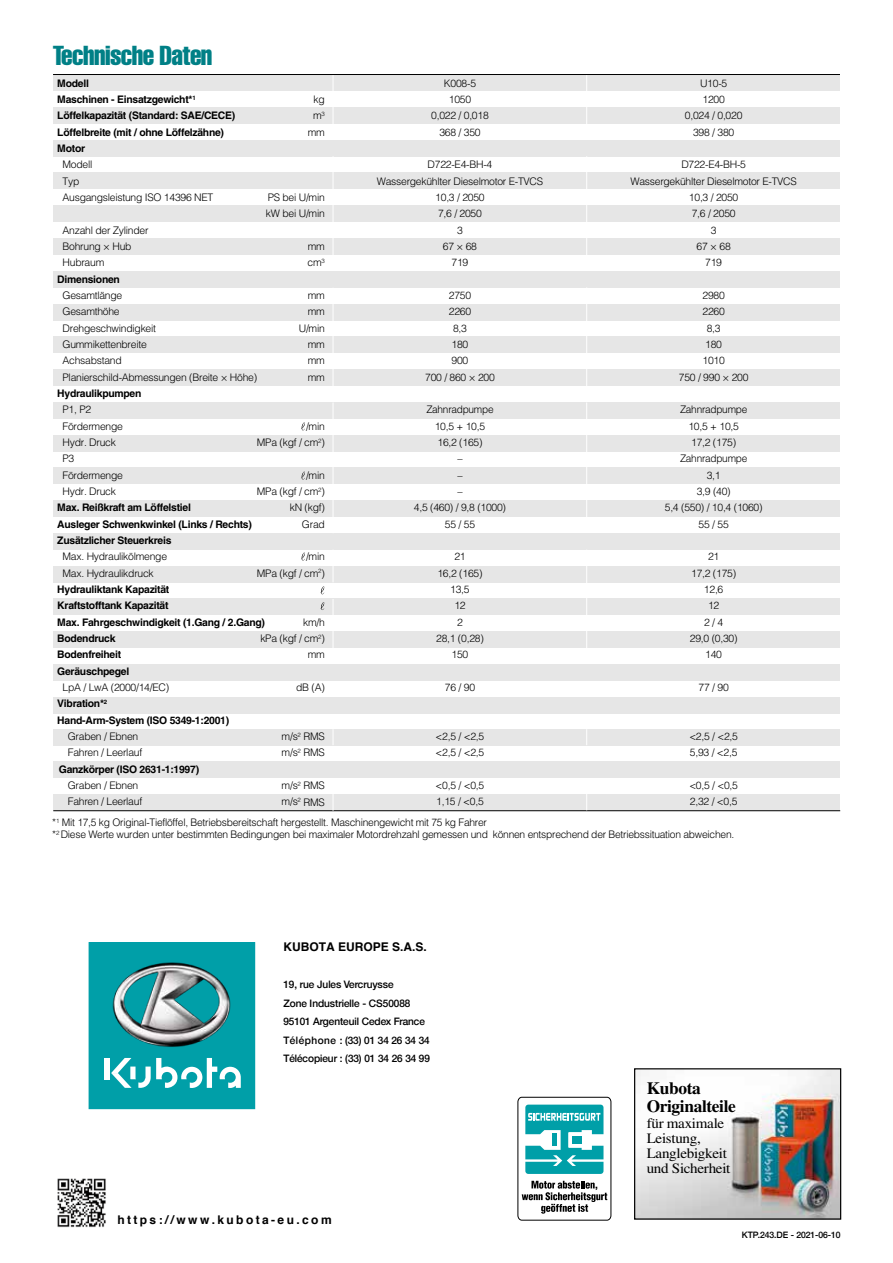
<style>
.page{position:relative;width:893px;height:1263px;background:#fff}
.page>*{position:absolute;margin:0;border:0;box-sizing:border-box;transform-origin:0 0}
.t1{font:extra-condensed 27px "Helvetica";letter-spacing:-.02em;color:#008086}
.t2{font:700 17.25px/17.5px "Times";letter-spacing:-.02em;color:#000}
.t3{font:14.4px/15px "Times";letter-spacing:-.02em;color:#000;scale:1.05 1}
.t4{font:700 12px "Helvetica";letter-spacing:.2em;color:#000}
.t5{font:700 12px "Helvetica";color:#000}
.t6{font:500 10.5px/18.6px "Helvetica";color:#000}
.t7{font:300 10.35px/16.4px "Helvetica";letter-spacing:-.025em;color:#000}
.t8{font:700 10.35px/16.4px "Helvetica";letter-spacing:-.025em;color:#000}
.t9{font:500 9px "Helvetica";color:#000}
.s1{font-weight:300}
</style>
<div class="page">
<div style="left:53px;top:75px;width:787px;height:16px;background:#e6e6e6"></div>
<div style="left:53px;top:107px;width:787px;height:17px;background:#e6e6e6"></div>
<div style="left:53px;top:140px;width:787px;height:16px;background:#e6e6e6"></div>
<div style="left:53px;top:173px;width:787px;height:16px;background:#e6e6e6"></div>
<div style="left:53px;top:206px;width:787px;height:16px;background:#e6e6e6"></div>
<div style="left:53px;top:238px;width:787px;height:17px;background:#e6e6e6"></div>
<div style="left:53px;top:271px;width:787px;height:16px;background:#e6e6e6"></div>
<div style="left:53px;top:304px;width:787px;height:16px;background:#e6e6e6"></div>
<div style="left:53px;top:337px;width:787px;height:16px;background:#e6e6e6"></div>
<div style="left:53px;top:369px;width:787px;height:17px;background:#e6e6e6"></div>
<div style="left:53px;top:402px;width:787px;height:16px;background:#e6e6e6"></div>
<div style="left:53px;top:435px;width:787px;height:16px;background:#e6e6e6"></div>
<div style="left:53px;top:468px;width:787px;height:16px;background:#e6e6e6"></div>
<div style="left:53px;top:500px;width:787px;height:17px;background:#e6e6e6"></div>
<div style="left:53px;top:533px;width:787px;height:17px;background:#e6e6e6"></div>
<div style="left:53px;top:566px;width:787px;height:16px;background:#e6e6e6"></div>
<div style="left:53px;top:599px;width:787px;height:16px;background:#e6e6e6"></div>
<div style="left:53px;top:631px;width:787px;height:17px;background:#e6e6e6"></div>
<div style="left:53px;top:664px;width:787px;height:17px;background:#e6e6e6"></div>
<div style="left:53px;top:697px;width:787px;height:16px;background:#e6e6e6"></div>
<div style="left:53px;top:729px;width:787px;height:16px;background:#e6e6e6"></div>
<div style="left:53px;top:762px;width:787px;height:16px;background:#e6e6e6"></div>
<div style="left:53px;top:794px;width:787px;height:17px;background:#e6e6e6"></div>
<hr style="left:53px;top:810px;width:787px;height:1px;background:#000">
<hr style="left:333px;top:75px;width:1px;height:65px;background:#fff">
<hr style="left:333px;top:156px;width:1px;height:113px;background:#fff">
<hr style="left:333px;top:288px;width:1px;height:99px;background:#fff">
<hr style="left:333px;top:402px;width:1px;height:131px;background:#fff">
<hr style="left:333px;top:599px;width:1px;height:62px;background:#fff">
<svg style="left:333px;top:730px;width:1px;height:15px"></svg>
<hr style="left:333px;top:778px;width:1px;height:33px;background:#fff">
<hr style="left:333px;top:550px;width:1px;height:32px;background:#fff">
<hr style="left:586px;top:75px;width:1px;height:65px;background:#fff">
<hr style="left:586px;top:156px;width:1px;height:113px;background:#fff">
<hr style="left:586px;top:287px;width:1px;height:101px;background:#fff">
<hr style="left:586px;top:402px;width:1px;height:130px;background:#fff">
<svg style="left:586px;top:729px;width:1px;height:16px"></svg>
<hr style="left:586px;top:778px;width:1px;height:32px;background:#fff">
<hr style="left:586px;top:550px;width:1px;height:113px;background:#fff">
<hr style="left:53px;top:74px;width:787px;height:1px;background:#000">
<svg style="left:301px;top:471px;width:4px;height:9px"></svg>
<svg style="left:301px;top:552px;width:4px;height:8px"></svg>
<svg style="left:301px;top:422px;width:4px;height:8px"></svg>
<svg style="left:320px;top:602px;width:4px;height:8px"></svg>
<svg style="left:320px;top:586px;width:4px;height:8px"></svg>
<div style="left:89px;top:942px;width:166px;height:167px;background:#009fa8"></div>
<div style="left:104px;top:1058px;width:5px;height:21px;background:#fff"></div>
<svg style="left:111px;top:1058px;width:130px;height:30px"></svg>
<img style="left:112px;top:962px;width:119px;height:85px">
<img style="left:57px;top:1178px;width:49px;height:50px">
<svg style="left:517px;top:1096px;width:95px;height:125px"></svg>
<img style="left:636px;top:1070px;width:203px;height:147px">
<div style="left:634px;top:1068px;width:207px;height:151px;border:1px solid #000"></div>
<h1 class="t1" style="left:53px;top:38px;width:161px">Technische Daten</h1>
<p class="t7" style="left:431px;top:74px;width:59px;text-align:center">K008-5<br>1050<br>0,022 / 0,018<br>368 / 350</p>
<p class="t7" style="left:377px;top:156px;width:168px;text-align:center">D722-E4-BH-4<br>Wassergekühlter Dieselmotor E-TVCS<br>10,3 / 2050<br>7,6 / 2050<br>3<br>67 × 68<br>719</p>
<p class="t7" style="left:425px;top:287px;width:71px;text-align:center">2750<br>2260<br>8,3<br>180<br>900<br>700 / 860 × 200</p>
<p class="t7" style="left:414px;top:401px;width:94px;text-align:center">Zahnradpumpe<br>10,5 + 10,5<br>16,2 (165)<br>–<br>–<br>–<br>4,5 (460) / 9,8 (1000)<br>55 / 55</p>
<p class="t7" style="left:436px;top:548px;width:49px;text-align:center">21<br>16,2 (165)<br>13,5<br>12<br>2<br>28,1 (0,28)<br>150</p>
<p class="t7" style="left:445px;top:679px;width:32px">76 / 90</p>
<p class="t7" style="left:685px;top:75px;width:59px;text-align:center">U10-5<br>1200<br>0,024 / 0,020<br>398 / 380</p>
<p class="t7" style="left:630px;top:156px;width:168px;text-align:center">D722-E4-BH-5<br>Wassergekühlter Dieselmotor E-TVCS<br>10,3 / 2050<br>7,6 / 2050<br>3<br>67 × 68<br>719</p>
<p class="t7" style="left:679px;top:287px;width:71px;text-align:center">2980<br>2260<br>8,3<br>180<br>1010<br>750 / 990 × 200</p>
<p class="t7" style="left:665px;top:401px;width:99px;text-align:center">Zahnradpumpe<br>10,5 + 10,5<br>17,2 (175)<br>Zahnradpumpe<br>3,1<br>3,9 (40)<br>5,4 (550) / 10,4 (1060)<br>55 / 55</p>
<p class="t7" style="left:690px;top:548px;width:49px;text-align:center">21<br>17,2 (175)<br>12,6<br>12<br>2 / 4<br>29,0 (0,30)<br>140</p>
<p class="t7" style="left:699px;top:679px;width:32px">77 / 90</p>
<p class="t8" style="left:57px;top:75px;width:180px">Modell<br>Maschinen - Einsatzgewicht*<sup>1<br></sup>Löffelkapazität (Standard: SAE/CECE)<br>Löffelbreite (mit / ohne Löffelzähne)<br>Motor</p>
<p class="t7" style="left:63px;top:156px;width:152px">Modell<br>Typ<br>Ausgangsleistung ISO 14396 NET</p>
<p class="t7" style="left:63px;top:222px;width:88px">Anzahl der Zylinder<br>Bohrung × Hub<br>Hubraum</p>
<p class="t8" style="left:57px;top:271px;width:64px">Dimensionen</p>
<p class="t7" style="left:63px;top:287px;width:196px">Gesamtlänge<br>Gesamthöhe<br>Drehgeschwindigkeit<br>Gummikettenbreite<br>Achsabstand<br>Planierschild-Abmessungen (Breite × Höhe)</p>
<p class="t8" style="left:57px;top:385px;width:86px">Hydraulikpumpen</p>
<p class="t7" style="left:63px;top:401px;width:62px">P1, P2<br>Fördermenge<br>Hydr. Druck<br>P3<br>Fördermenge<br>Hydr. Druck</p>
<p class="t8" style="left:57px;top:499px;width:196px">Max. Reißkraft am Löffelstiel<br>Ausleger Schwenkwinkel (Links / Rechts)<br>Zusätzlicher Steuerkreis</p>
<p class="t7" style="left:63px;top:548px;width:106px">Max. Hydraulikölmenge<br>Max. Hydraulikdruck</p>
<p class="t8" style="left:57px;top:581px;width:209px">Hydrauliktank Kapazität<br>Kraftstofftank Kapazität<br>Max. Fahrgeschwindigkeit (1.Gang / 2.Gang)<br>Bodendruck<br>Bodenfreiheit<br>Geräuschpegel</p>
<p class="t8" style="left:57px;top:679px;width:173px;text-indent:5px"><span class="s1">LpA / LwA (2000/14/EC)<br></span>Vibration*<sup>2<br></sup>Hand-Arm-System (ISO 5349-1:2001)</p>
<p class="t7" style="left:68px;top:728px;width:76px">Graben / Ebnen<br>Fahren / Leerlauf</p>
<p class="t8" style="left:59px;top:761px;width:142px">Ganzkörper (ISO 2631-1:1997)</p>
<p class="t7" style="left:68px;top:777px;width:76px">Graben / Ebnen<br>Fahren / Leerlauf</p>
<p class="t7" style="left:308px;top:91px;width:19px;text-align:center">kg m<sup>3 </sup>mm</p>
<p class="t7" style="left:266px;top:189px;width:60px">PS bei U/min kW bei U/min</p>
<p class="t7" style="left:308px;top:238px;width:19px">mm cm<sup>3</sup></p>
<p class="t7" style="left:299px;top:287px;width:28px;text-align:right">mm mm<br>U/min mm mm mm</p>
<p class="t7" style="left:257px;top:418px;width:69px;text-align:right">/min<br>MPa (kgf / cm<sup>2</sup>)</p>
<p class="t7" style="left:257px;top:467px;width:69px;text-align:right">/min<br>MPa (kgf / cm<sup>2</sup>) kN (kgf)<br>Grad</p>
<p class="t7" style="left:257px;top:548px;width:69px;text-align:right">/min<br>MPa (kgf / cm<sup>2</sup>)</p>
<p class="t7" style="left:260px;top:614px;width:66px;text-align:right">km/h<br>kPa (kgf / cm<sup>2</sup>) mm</p>
<p class="t7" style="left:296px;top:679px;width:30px">dB (A)</p>
<p class="t7" style="left:282px;top:728px;width:45px">m/s<sup>2</sup> RMS m/s<sup>2</sup> RMS</p>
<p class="t7" style="left:282px;top:777px;width:45px">m/s<sup>2</sup> RMS m/s<sup>2</sup> RMS</p>
<p class="t7" style="left:436px;top:728px;width:50px">&lt;2,5 / &lt;2,5 &lt;2,5 / &lt;2,5</p>
<p class="t7" style="left:436px;top:777px;width:50px">&lt;0,5 / &lt;0,5<br>1,15 / &lt;0,5</p>
<p class="t7" style="left:52px;top:816px;width:684px;line-height:11.9px">*<sup>1</sup> Mit 17,5 kg Original-Tieflöffel, Betriebsbereitschaft hergestellt. Maschinengewicht mit 75 kg Fahrer<br>*<sup>2</sup> Diese Werte wurden unter bestimmten Bedingungen bei maximaler Motordrehzahl gemessen und können entsprechend der Betriebssituation abweichen.</p>
<p class="t7" style="left:689px;top:728px;width:50px">&lt;2,5 / &lt;2,5<br>5,93 / &lt;2,5</p>
<p class="t7" style="left:689px;top:777px;width:50px">&lt;0,5 / &lt;0,5<br>2,32 / &lt;0,5</p>
<p class="t5" style="left:283px;top:939px;width:145px">KUBOTA EUROPE S.A.S.</p>
<p class="t6" style="left:283px;top:975px;width:148px">19, rue Jules Vercruysse<br>Zone Industrielle - CS50088<br>95101 Argenteuil Cedex France<br>Téléphone : (33) 01 34 26 34 34<br>Télécopieur : (33) 01 34 26 34 99</p>
<p class="t4" style="left:117px;top:1212px;width:216px">https://www.kubota-eu.com</p>
<h2 class="t2" style="left:647px;top:1079px;width:91px">Kubota<br>Originalteile</h2>
<h3 class="t3" style="left:647px;top:1116px;width:81px">für maximale<br>Leistung,<br>Langlebigkeit und Sicherheit</h3>
<p class="t9" style="left:742px;top:1230px;width:100px">KTP.243.DE - 2021-06-10</p>
</div>
